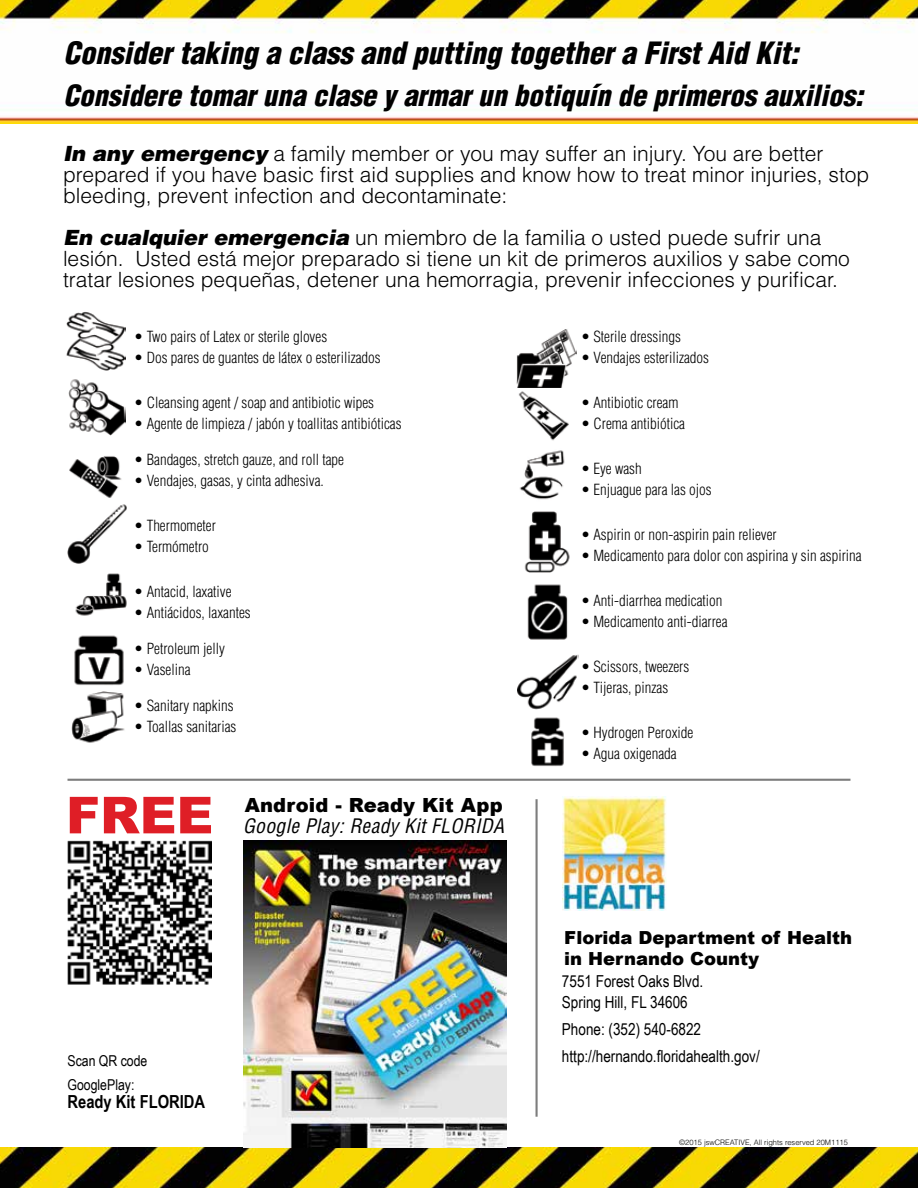
<style>
.page{position:relative;width:918px;height:1188px;background:#fff}
.page>*{position:absolute;margin:0;border:0;box-sizing:border-box;transform-origin:0 0}
.t1{font:900 51px "Arial";color:#df1e26}
.t2{font:italic 900 condensed 30px "Helvetica";color:#000}
.t3{font:italic 900 condensed 28.5px "Helvetica";color:#000}
.t4{font:300 21px/21px "Helvetica";color:#000}
.t5{font:italic condensed 19.5px "Helvetica";letter-spacing:.02em;color:#000}
.t6{font:900 19.5px "Arial";letter-spacing:.01em;color:#000}
.t7{font:900 18px/21.6px "Arial";color:#000}
.t8{font:700 18px "Arial Narrow";color:#000}
.t9{font:16.5px/21px "Arial Narrow";color:#000}
.t10{font:300 condensed 15px "Helvetica";color:#000}
.t11{font:15px/24px "Arial Narrow";color:#000}
.t12{font:300 7.5px "Helvetica";color:#000}
.s1{font-weight:900;font-style:italic}
</style>
<div class="page">
<img style="left:0;top:0;width:918px;height:123px">
<img style="left:0;top:1147px;width:918px;height:41px">
<img style="left:66px;top:311px;width:60px;height:60px">
<img style="left:68px;top:379px;width:58px;height:57px">
<img style="left:68px;top:456px;width:59px;height:107px">
<img style="left:71px;top:635px;width:54px;height:108px">
<img style="left:75px;top:573px;width:52px;height:43px">
<img style="left:516px;top:329px;width:61px;height:59px">
<img style="left:518px;top:391px;width:51px;height:50px">
<img style="left:519px;top:450px;width:46px;height:50px">
<img style="left:524px;top:512px;width:46px;height:60px">
<img style="left:527px;top:584px;width:41px;height:56px">
<img style="left:518px;top:654px;width:60px;height:113px">
<img style="left:562px;top:796px;width:105px;height:115px">
<img style="left:243px;top:841px;width:263px;height:307px">
<img style="left:67px;top:841px;width:144px;height:144px">
<hr style="left:536px;top:799px;width:2px;height:318px;background:#000">
<hr style="left:68px;top:779px;width:782px;height:2px;background:#000">
<h2 class="t2" style="left:63px;top:34px;width:736px">Consider taking a class and putting together a First Aid Kit:</h2>
<h3 class="t3" style="left:63px;top:77px;width:801px">Considere tomar una clase y armar un botiquín de primeros auxilios:</h3>
<h3 class="t4" style="left:63px;top:143px;width:808px"><span class="s1">In any emergency</span> a family member or you may suffer an injury. You are better prepared if you have basic first aid supplies and know how to treat minor injuries, stop bleeding, prevent infection and decontaminate:</h3>
<p class="t4" style="left:63px;top:227px;width:788px"><span class="s1">En cualquier emergencia</span> un miembro de la familia o usted puede sufrir una lesión. Usted está mejor preparado si tiene un kit de primeros auxilios y sabe como tratar lesiones pequeñas, detener una hemorragia, prevenir infecciones y purificar.</p>
<p class="t10" style="left:134px;top:327px;width:194px">• Two pairs of Latex or sterile gloves</p>
<p class="t10" style="left:134px;top:348px;width:248px">• Dos pares de guantes de látex o esterilizados</p>
<p class="t10" style="left:134px;top:393px;width:241px">• Cleansing agent / soap and antibiotic wipes</p>
<p class="t10" style="left:134px;top:414px;width:269px">• Agente de limpieza / jabón y toallitas antibióticas</p>
<p class="t10" style="left:134px;top:450px;width:211px">• Bandages, stretch gauze, and roll tape</p>
<p class="t10" style="left:134px;top:471px;width:191px">• Vendajes, gasas, y cinta adhesiva.</p>
<p class="t10" style="left:134px;top:516px;width:83px">• Thermometer</p>
<p class="t10" style="left:134px;top:537px;width:76px">• Termómetro</p>
<p class="t10" style="left:134px;top:582px;width:99px">• Antacid, laxative</p>
<p class="t10" style="left:134px;top:603px;width:118px">• Antiácidos, laxantes</p>
<p class="t10" style="left:134px;top:639px;width:92px">• Petroleum jelly</p>
<p class="t10" style="left:134px;top:660px;width:58px">• Vaselina</p>
<p class="t10" style="left:134px;top:696px;width:101px">• Sanitary napkins</p>
<p class="t10" style="left:134px;top:717px;width:104px">• Toallas sanitarias</p>
<p class="t10" style="left:581px;top:327px;width:101px">• Sterile dressings</p>
<p class="t10" style="left:581px;top:348px;width:129px">• Vendajes esterilizados</p>
<p class="t10" style="left:581px;top:393px;width:99px">• Antibiotic cream</p>
<p class="t10" style="left:581px;top:414px;width:106px">• Crema antibiótica</p>
<p class="t10" style="left:581px;top:459px;width:62px">• Eye wash</p>
<p class="t10" style="left:581px;top:480px;width:132px">• Enjuague para las ojos</p>
<p class="t10" style="left:581px;top:525px;width:197px">• Aspirin or non-aspirin pain reliever</p>
<p class="t10" style="left:581px;top:546px;width:282px">• Medicamento para dolor con aspirina y sin aspirina</p>
<p class="t10" style="left:581px;top:591px;width:143px">• Anti-diarrhea medication</p>
<p class="t10" style="left:581px;top:612px;width:148px">• Medicamento anti-diarrea</p>
<p class="t10" style="left:581px;top:657px;width:110px">• Scissors, tweezers</p>
<p class="t10" style="left:581px;top:678px;width:89px">• Tijeras, pinzas</p>
<p class="t10" style="left:581px;top:723px;width:114px">• Hydrogen Peroxide</p>
<p class="t10" style="left:581px;top:744px;width:97px">• Agua oxigenada</p>
<h1 class="t1" style="left:66px;top:778px;width:149px">FREE</h1>
<h3 class="t6" style="left:245px;top:791px;width:259px">Android - Ready Kit App</h3>
<h3 class="t5" style="left:243px;top:814px;width:262px">Google Play: Ready Kit FLORIDA</h3>
<p class="t11" style="left:68px;top:1048px;width:81px">Scan QR code<br>GooglePlay:</p>
<p class="t8" style="left:68px;top:1088px;width:139px">Ready Kit FLORIDA</p>
<p class="t7" style="left:564px;top:926px;width:290px">Florida Department of Health in Hernando County</p>
<p class="t9" style="left:562px;top:970px;width:143px">7551 Forest Oaks Blvd.<br>Spring Hill, FL 34606</p>
<p class="t9" style="left:562px;top:1015px;width:199px;line-height:27px">Phone: (352) 540-6822 http://hernando.floridahealth.gov/</p>
<p class="t12" style="left:679px;top:1137px;width:170px">©2015 jswCREATIVE, All rights reserved 20M1115</p>
</div>
